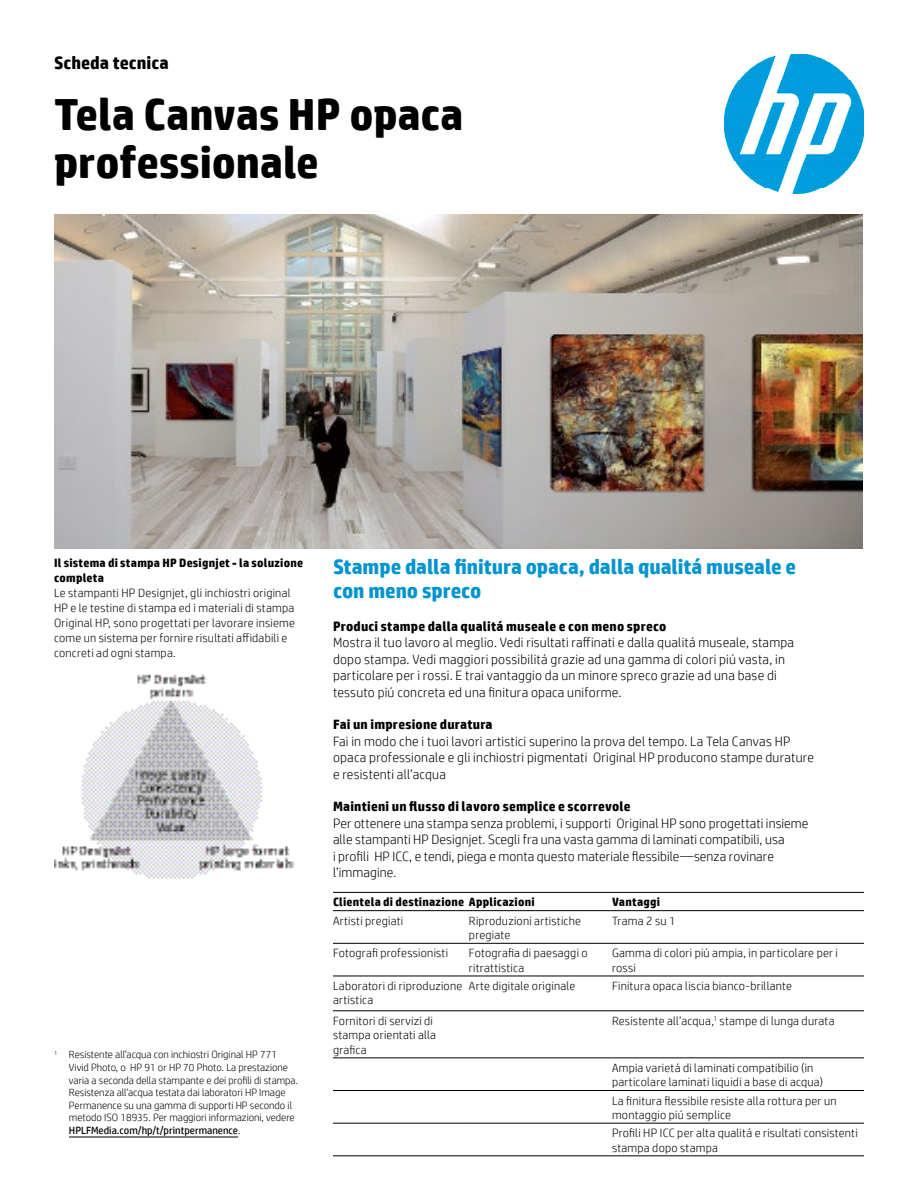
<style>
.page{position:relative;width:918px;height:1188px;background:#fff}
.page>*{position:absolute;margin:0;border:0;box-sizing:border-box;transform-origin:0 0}
.t1{font:700 45px/48px "HP Simplified";letter-spacing:-.005em;color:#000}
.t2{font:700 21px/24px "HP Simplified";letter-spacing:-.005em;color:#0094cf}
.t3{font:700 18px "HP Simplified";color:#000}
.t4{font:300 13.5px/16.5px "HP Simplified";letter-spacing:.015em;color:#000}
.t5{font:700 13.5px "HP Simplified";letter-spacing:.015em;color:#000}
.t6{font:300 12px/14.4px "HP Simplified";letter-spacing:.02em;color:#000}
.t7{font:700 12px/15px "HP Simplified";letter-spacing:.02em;color:#000}
.t8{font:300 10.5px/12.6px "HP Simplified";color:#000}
.s1{font-weight:400}
</style>
<div class="page">
<img style="left:724px;top:54px;width:140px;height:140px">
<hr style="left:69px;top:1137px;width:169px;height:1px;background:#000">
<img style="left:54px;top:214px;width:808px;height:335px">
<img style="left:54px;top:675px;width:241px;height:204px">
<hr style="left:333px;top:892px;width:136px;height:1px;background:#000">
<hr style="left:469px;top:892px;width:143px;height:1px;background:#000">
<hr style="left:612px;top:892px;width:252px;height:1px;background:#000">
<hr style="left:333px;top:910px;width:136px;height:1px;background:#000">
<hr style="left:469px;top:910px;width:143px;height:1px;background:#000">
<hr style="left:612px;top:910px;width:252px;height:1px;background:#000">
<hr style="left:333px;top:943px;width:136px;height:1px;background:#000">
<hr style="left:469px;top:943px;width:143px;height:1px;background:#000">
<hr style="left:612px;top:943px;width:252px;height:1px;background:#000">
<hr style="left:333px;top:976px;width:136px;height:1px;background:#000">
<hr style="left:469px;top:976px;width:143px;height:1px;background:#000">
<hr style="left:612px;top:976px;width:252px;height:1px;background:#000">
<hr style="left:333px;top:1011px;width:136px;height:1px;background:#000">
<hr style="left:469px;top:1011px;width:143px;height:1px;background:#000">
<hr style="left:612px;top:1011px;width:252px;height:1px;background:#000">
<hr style="left:333px;top:1058px;width:136px;height:1px;background:#000">
<hr style="left:469px;top:1058px;width:143px;height:1px;background:#000">
<hr style="left:612px;top:1058px;width:252px;height:1px;background:#000">
<hr style="left:333px;top:1090px;width:136px;height:1px;background:#000">
<hr style="left:469px;top:1090px;width:143px;height:1px;background:#000">
<hr style="left:612px;top:1090px;width:252px;height:1px;background:#000">
<hr style="left:333px;top:1123px;width:136px;height:1px;background:#000">
<hr style="left:469px;top:1123px;width:143px;height:1px;background:#000">
<hr style="left:612px;top:1123px;width:252px;height:1px;background:#000">
<hr style="left:333px;top:1156px;width:136px;height:1px;background:#000">
<hr style="left:469px;top:1156px;width:143px;height:1px;background:#000">
<hr style="left:612px;top:1156px;width:252px;height:1px;background:#000">
<h3 class="t3" style="left:54px;top:51px;width:116px">Scheda tecnica</h3>
<h1 class="t1" style="left:54px;top:91px;width:411px">Tela Canvas HP opaca professionale</h1>
<p class="t7" style="left:54px;top:555px;width:251px">Il sistema di stampa HP Designjet - la soluzione completa</p>
<p class="t6" style="left:54px;top:585px;width:243px;line-height:15px">Le stampanti HP Designjet, gli inchiostri original HP e le testine di stampa ed i materiali di stampa Original HP, sono progettati per lavorare insieme come un sistema per fornire risultati affidabili e concreti ad ogni stampa.</p>
<p class="t8" style="left:69px;top:1048px;width:230px;text-indent:-15px"><sup>1</sup> Resistente all’acqua con inchiostri Original HP 771<br>Vivid Photo, o HP 91 or HP 70 Photo. La prestazione varia a seconda della stampante e dei profili di stampa.<br>Resistenza all’acqua testata dai laboratori HP Image Permanence su una gamma di supporti HP secondo il metodo ISO 18935. Per maggiori informazioni, vedere <span class="s1">HPLFMedia.com/hp/t/printpermanence</span>.</p>
<h2 class="t2" style="left:333px;top:555px;width:465px">Stampe dalla finitura opaca, dalla qualitá museale e con meno spreco</h2>
<p class="t5" style="left:333px;top:617px;width:335px">Produci stampe dalla qualitá museale e con meno spreco</p>
<p class="t4" style="left:333px;top:634px;width:463px">Mostra il tuo lavoro al meglio. Vedi risultati raffinati e dalla qualitá museale, stampa dopo stampa. Vedi maggiori possibilitá grazie ad una gamma di colori piú vasta, in particolare per i rossi. E trai vantaggio da un minore spreco grazie ad una base di tessuto piú concreta ed una finitura opaca uniforme.</p>
<p class="t5" style="left:333px;top:716px;width:161px">Fai un impresione duratura</p>
<p class="t4" style="left:333px;top:732px;width:483px">Fai in modo che i tuoi lavori artistici superino la prova del tempo. La Tela Canvas HP opaca professionale e gli inchiostri pigmentati Original HP producono stampe durature e resistenti all’acqua</p>
<p class="t5" style="left:333px;top:798px;width:299px">Maintieni un flusso di lavoro semplice e scorrevole</p>
<p class="t4" style="left:333px;top:815px;width:477px">Per ottenere una stampa senza problemi, i supporti Original HP sono progettati insieme alle stampanti HP Designjet. Scegli fra una vasta gamma di laminati compatibili, usa<br>i profili HP ICC, e tendi, piega e monta questo materiale flessibile—senza rovinare l’immagine.</p>
<p class="t7" style="left:333px;top:895px;width:203px">Clientela di destinazione Applicazioni</p>
<p class="t7" style="left:612px;top:895px;width:50px">Vantaggi</p>
<p class="t6" style="left:333px;top:913px;width:72px">Artisti pregiati</p>
<p class="t6" style="left:469px;top:913px;width:114px">Riproduzioni artistiche pregiate</p>
<p class="t6" style="left:612px;top:913px;width:65px">Trama 2 su 1</p>
<p class="t6" style="left:333px;top:946px;width:117px">Fotografi professionisti</p>
<p class="t6" style="left:469px;top:946px;width:120px">Fotografia di paesaggi o ritrattistica</p>
<p class="t6" style="left:612px;top:946px;width:227px">Gamma di colori piú ampia, in particolare per i rossi</p>
<p class="t6" style="left:333px;top:978px;width:131px">Laboratori di riproduzione artistica</p>
<p class="t6" style="left:469px;top:978px;width:108px">Arte digitale originale</p>
<p class="t6" style="left:612px;top:978px;width:182px">Finitura opaca liscia bianco-brillante</p>
<p class="t6" style="left:333px;top:1013px;width:105px">Fornitori di servizi di stampa orientati alla grafica</p>
<p class="t6" style="left:612px;top:1013px;width:224px">Resistente all’acqua,<sup>1</sup> stampe di lunga durata</p>
<p class="t6" style="left:612px;top:1060px;width:213px">Ampia varietá di laminati compatibilio (in particolare laminati liquidi a base di acqua)</p>
<p class="t6" style="left:612px;top:1093px;width:226px">La finitura flessibile resiste alla rottura per un montaggio piú semplice</p>
<p class="t6" style="left:612px;top:1125px;width:247px">Profili HP ICC per alta qualitá e risultati consistenti stampa dopo stampa</p>
</div>
